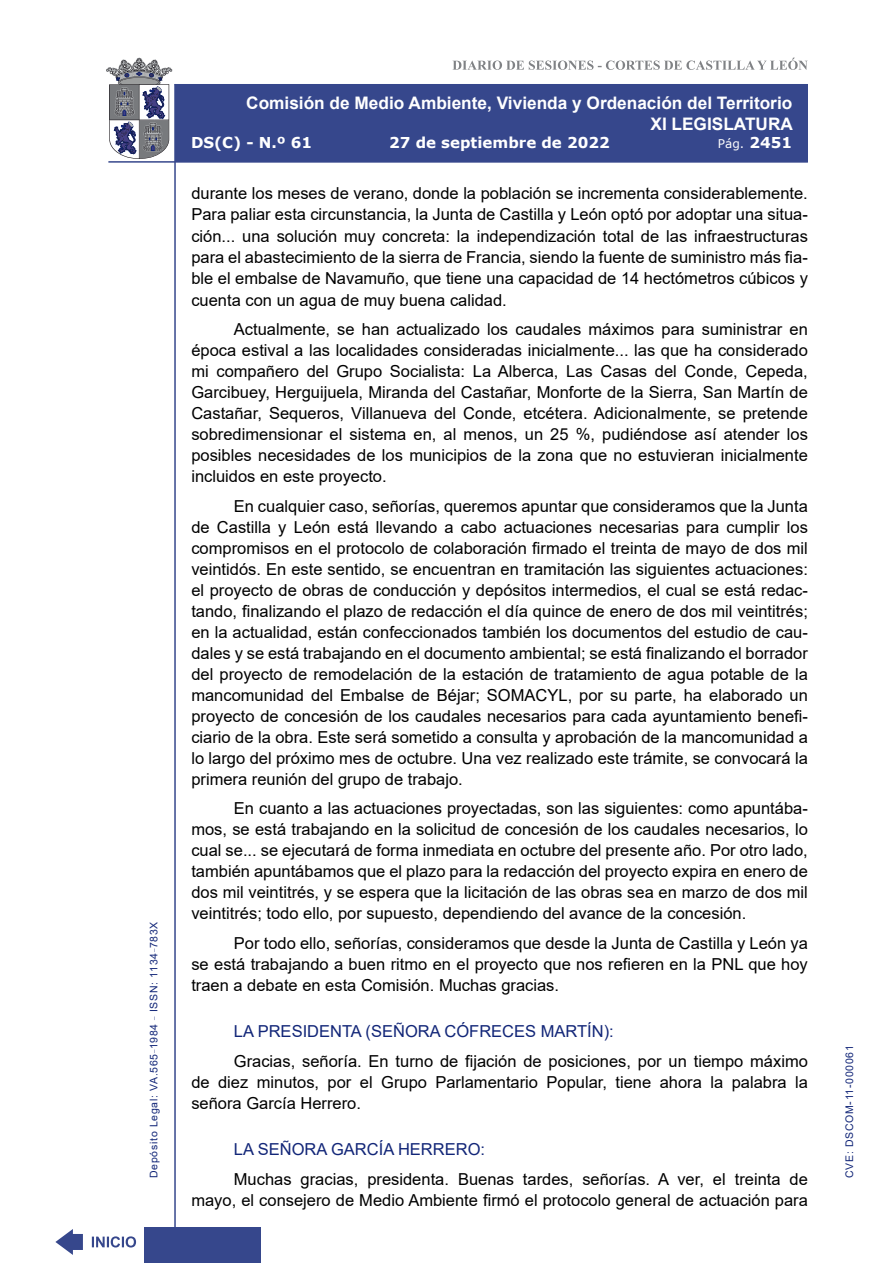
<style>
.page{position:relative;width:893px;height:1263px;background:#fff}
.page>*{position:absolute;margin:0;border:0;box-sizing:border-box;transform-origin:0 0}
.t1{font:700 17.25px/20.7px "Arial";color:#fff;text-align:right}
.t2{font:16.5px/21px "Arial";color:#000;text-align:justify}
.Orador{font:16.5px "Arial";color:#122678}
.t3{font:700 15px "Verdana";color:#fff}
.t4{font:12px "Verdana";color:#fff}
.t5{font:10.5px "Arial";letter-spacing:.065em;color:#122678}
.s1{font-weight:700;font-size:15px}
</style>
<div class="page">
<svg style="left:452px;top:58px;width:356px;height:12px"></svg>
<hr style="left:174px;top:84px;width:2px;height:1179px;background:#36478c">
<div style="left:144px;top:1227px;width:117px;height:36px;background:#36478c"></div>
<div style="left:175px;top:84px;width:633px;height:78px;background:#36478c"></div>
<hr style="left:108px;top:161px;width:700px;height:2px;background:#36478c">
<svg style="left:92px;top:1236px;width:44px;height:11px"></svg>
<svg style="left:55px;top:1229px;width:28px;height:26px"></svg>
<svg style="left:106px;top:58px;width:66px;height:101px"></svg>
<p class="t5" style="left:146px;top:1178px;width:258px;rotate:-90deg">Depósito Legal: VA.565<sup>_</sup>1984 <sup>_</sup> ISSN: 1134<sup>_</sup>783X</p>
<p class="t1" style="left:246px;top:93px;width:548px">Comisión de Medio Ambiente, Vivienda y Ordenación del Territorio<br>XI LEGISLATURA</p>
<p class="t3" style="left:191px;top:132px;width:123px">DS(C) - N.º 61</p>
<p class="t3" style="left:389px;top:132px;width:222px">27 de septiembre de 2022</p>
<p class="t4" style="left:718px;top:135px;width:76px">Pág. <span class="s1">2451</span></p>
<p class="t2" style="left:191px;top:183px;width:618px">durante los meses de verano, donde la población se incrementa considerablemente.<br>Para paliar esta circunstancia, la Junta de Castilla y León optó por adoptar una situa&shy;ción... una solución muy concreta: la independización total de las infraestructuras para el abastecimiento de la sierra de Francia, siendo la fuente de suministro más fia&shy;ble el embalse de Navamuño, que tiene una capacidad de 14 hectómetros cúbicos y cuenta con un agua de muy buena calidad.</p>
<p class="t2" style="left:191px;top:319px;width:618px;text-indent:43px">Actualmente, se han actualizado los caudales máximos para suministrar en época estival a las localidades consideradas inicialmente... las que ha considerado mi compañero del Grupo Socialista: La Alberca, Las Casas del Conde, Cepeda, Garcibuey, Herguijuela, Miranda del Castañar, Monforte de la Sierra, San Martín de Castañar, Sequeros, Villanueva del Conde, etcétera. Adicionalmente, se pretende sobredimensionar el sistema en, al menos, un 25 %, pudiéndose así atender los posibles necesidades de los municipios de la zona que no estuvieran inicialmente incluidos en este proyecto.</p>
<p class="t2" style="left:191px;top:495px;width:618px;text-indent:43px">En cualquier caso, señorías, queremos apuntar que consideramos que la Junta de Castilla y León está llevando a cabo actuaciones necesarias para cumplir los compromisos en el protocolo de colaboración firmado el treinta de mayo de dos mil veintidós. En este sentido, se encuentran en tramitación las siguientes actuaciones: el proyecto de obras de conducción y depósitos intermedios, el cual se está redac&shy;tando, finalizando el plazo de redacción el día quince de enero de dos mil veintitrés; en la actualidad, están confeccionados también los documentos del estudio de cau&shy;dales y se está trabajando en el documento ambiental; se está finalizando el borrador del proyecto de remodelación de la estación de tratamiento de agua potable de la mancomunidad del Embalse de Béjar; SOMACYL, por su parte, ha elaborado un proyecto de concesión de los caudales necesarios para cada ayuntamiento benefi&shy;ciario de la obra. Este será sometido a consulta y aprobación de la mancomunidad a lo largo del próximo mes de octubre. Una vez realizado este trámite, se convocará la primera reunión del grupo de trabajo.</p>
<p class="t2" style="left:191px;top:798px;width:618px;text-indent:43px">En cuanto a las actuaciones proyectadas, son las siguientes: como apuntába&shy;mos, se está trabajando en la solicitud de concesión de los caudales necesarios, lo cual se... se ejecutará de forma inmediata en octubre del presente año. Por otro lado, también apuntábamos que el plazo para la redacción del proyecto expira en enero de dos mil veintitrés, y se espera que la licitación de las obras sea en marzo de dos mil veintitrés; todo ello, por supuesto, dependiendo del avance de la concesión.</p>
<p class="t2" style="left:191px;top:932px;width:618px;text-indent:43px">Por todo ello, señorías, consideramos que desde la Junta de Castilla y León ya se está trabajando a buen ritmo en el proyecto que nos refieren en la PNL que hoy traen a debate en esta Comisión. Muchas gracias.</p>
<p class="Orador" style="left:234px;top:1020px;width:381px">LA PRESIDENTA (SEÑORA CÓFRECES MARTÍN):</p>
<p class="t2" style="left:191px;top:1050px;width:618px;text-indent:43px">Gracias, señoría. En turno de fijación de posiciones, por un tiempo máximo de diez minutos, por el Grupo Parlamentario Popular, tiene ahora la palabra la señora García Herrero.</p>
<p class="Orador" style="left:234px;top:1138px;width:253px">LA SEÑORA GARCÍA HERRERO:</p>
<p class="t2" style="left:191px;top:1168px;width:618px;text-align:right">Muchas gracias, presidenta. Buenas tardes, señorías. A ver, el treinta de mayo, el consejero de Medio Ambiente firmó el protocolo general de actuación para</p>
<p class="t5" style="left:842px;top:1178px;width:134px;rotate:-90deg">CVE: DSCOM-11-000061</p>
</div>
